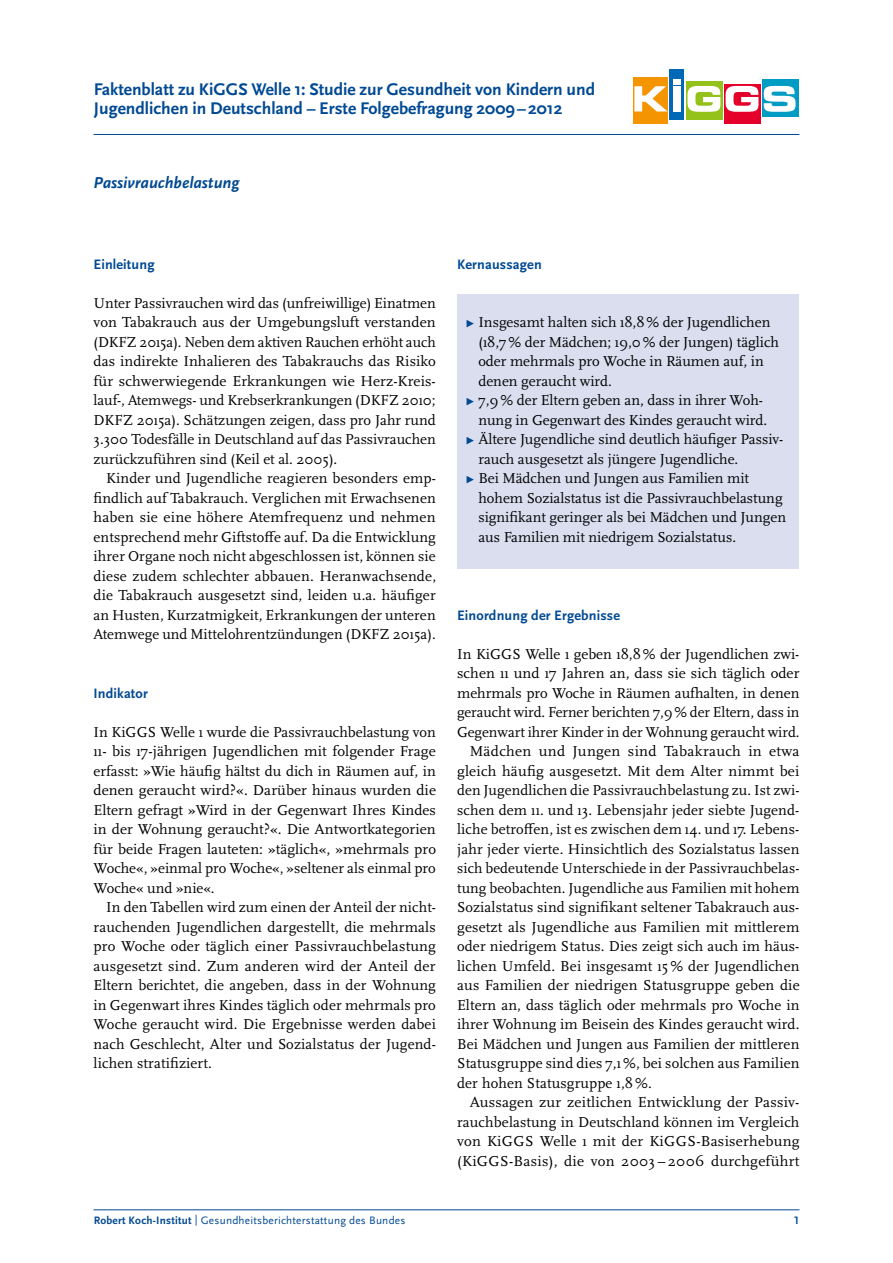
<style>
.page{position:relative;width:893px;height:1263px;background:#fff}
.page>*{position:absolute;margin:0;border:0;box-sizing:border-box;transform-origin:0 0}
.t1{font:700 17.7px/19.5px "Scala Sans Pro";color:#004993}
.Faktenblatthema{font:italic 700 16.5px "Scala Sans Pro";color:#004993}
.txt_Fließtext{font:15px/19.5px "Scala Pro";color:#000;text-align:justify}
.txt_Fließtext_ohne_E{font:15px/19.5px "Scala Pro";color:#000;text-align:justify}
.txt_Überschrift_3{font:700 14.25px "Scala Sans Pro";letter-spacing:.01em;color:#004993}
.t2{font:11.25px "Scala Sans Pro";letter-spacing:.02em;color:#004993}
.t3{font:700 11.25px "Scala Sans Pro";color:#004993}
.s1{color:#004993}
.s2{font-weight:700}
</style>
<div class="page">
<div style="left:633px;top:77px;width:34px;height:47px;background:#f49500"></div>
<div style="left:669px;top:69px;width:15px;height:50px;background:#0068b4"></div>
<div style="left:686px;top:81px;width:36px;height:38px;background:#94c11a"></div>
<div style="left:724px;top:84px;width:36px;height:40px;background:#e4002b"></div>
<div style="left:762px;top:79px;width:37px;height:37px;background:#009cc4"></div>
<svg style="left:634px;top:86px;width:34px;height:25px"></svg>
<div style="left:673px;top:86px;width:8px;height:25px;background:#fff"></div>
<svg style="left:687px;top:86px;width:33px;height:26px"></svg>
<svg style="left:726px;top:86px;width:32px;height:26px"></svg>
<svg style="left:764px;top:86px;width:32px;height:26px"></svg>
<div style="left:673px;top:79px;width:8px;height:5px;background:#fff"></div>
<hr style="left:94px;top:1209px;width:705px;height:1px;background:#004993">
<hr style="left:94px;top:134px;width:705px;height:1px;background:#004993">
<div style="left:457px;top:295px;width:342px;height:274px;background:#dbdeef"></div>
<p class="t1" style="left:94px;top:79px;width:503px">Faktenblatt zu KiGGS Welle 1: Studie zur Gesundheit von Kindern und<br>Jugendlichen in Deutschland – Erste Folgebefragung 2009–2012</p>
<p class="Faktenblatthema" style="left:94px;top:172px;width:147px">Passivrauchbelastung</p>
<p class="txt_Überschrift_3" style="left:94px;top:255px;width:63px">Einleitung</p>
<p class="txt_Fließtext_ohne_E" style="left:94px;top:293px;width:344px">Unter Passivrauchen wird das (unfreiwillige) Einatmen von Tabakrauch aus der Umgebungsluft verstanden (DKFZ 2015a). Neben dem aktiven Rauchen erhöht auch das indirekte Inhalieren des Tabakrauchs das Risiko für schwerwiegende Erkrankungen wie Herz-Kreis&shy;lauf-, Atemwegs- und Krebserkrankungen (DKFZ 2010; DKFZ 2015a). Schätzungen zeigen, dass pro Jahr rund 3.300 Todesfälle in Deutschland auf das Passivrauchen zurückzuführen sind (Keil et al. 2005).</p>
<p class="txt_Fließtext" style="left:94px;top:468px;width:344px;text-indent:13px">Kinder und Jugendliche reagieren besonders emp&shy;findlich auf Tabakrauch. Verglichen mit Erwachsenen haben sie eine höhere Atemfrequenz und nehmen entsprechend mehr Giftstoffe auf. Da die Entwicklung ihrer Organe noch nicht abgeschlossen ist, können sie diese zudem schlechter abbauen. Heranwachsende, die Tabakrauch ausgesetzt sind, leiden u.a. häufiger an Husten, Kurzatmigkeit, Erkrankungen der unteren Atemwege und Mittelohrentzündungen (DKFZ 2015a).</p>
<p class="txt_Überschrift_3" style="left:94px;top:684px;width:56px">Indikator</p>
<p class="txt_Fließtext_ohne_E" style="left:94px;top:722px;width:344px">In KiGGS Welle 1 wurde die Passivrauchbelastung von 11- bis 17-jährigen Jugendlichen mit folgender Frage erfasst: »Wie häufig hältst du dich in Räumen auf, in denen geraucht wird?«. Darüber hinaus wurden die Eltern gefragt »Wird in der Gegenwart Ihres Kindes in der Wohnung geraucht?«. Die Antwortkategorien für beide Fragen lauteten: »täglich«, »mehrmals pro Woche«, »einmal pro Woche«, »seltener als einmal pro Woche« und »nie«.</p>
<p class="txt_Fließtext" style="left:94px;top:897px;width:344px;text-indent:13px">In den Tabellen wird zum einen der Anteil der nicht&shy;rauchenden Jugendlichen dargestellt, die mehrmals pro Woche oder täglich einer Passivrauchbelastung ausgesetzt sind. Zum anderen wird der Anteil der Eltern berichtet, die angeben, dass in der Wohnung in Gegenwart ihres Kindes täglich oder mehrmals pro Woche geraucht wird. Die Ergebnisse werden dabei nach Geschlecht, Alter und Sozialstatus der Jugend&shy;lichen stratifiziert.</p>
<p class="txt_Überschrift_3" style="left:457px;top:255px;width:86px">Kernaussagen</p>
<p class="txt_Fließtext" style="left:478px;top:312px;width:302px;text-align:left;text-indent:-13px"><span class="s1">▶</span> Insgesamt halten sich 18,8% der Jugendlichen (18,7% der Mädchen; 19,0% der Jungen) täglich oder mehrmals pro Woche in Räumen auf, in denen geraucht wird.</p>
<p class="txt_Fließtext" style="left:466px;top:390px;width:303px;text-align:right"><span class="s1">▶</span> 7,9% der Eltern geben an, dass in ihrer Woh&shy;nung in Gegenwart des Kindes geraucht wird.</p>
<p class="txt_Fließtext" style="left:478px;top:429px;width:306px;text-indent:-13px"><span class="s1">▶</span> Ältere Jugendliche sind deutlich häufiger Passiv&shy;rauch ausgesetzt als jüngere Jugendliche.</p>
<p class="txt_Fließtext" style="left:478px;top:468px;width:309px;text-align:left;text-indent:-13px"><span class="s1">▶</span> Bei Mädchen und Jungen aus Familien mit hohem Sozialstatus ist die Passivrauchbelastung signifikant geringer als bei Mädchen und Jungen aus Familien mit niedrigem Sozialstatus.</p>
<p class="txt_Überschrift_3" style="left:457px;top:606px;width:164px">Einordnung der Ergebnisse</p>
<p class="txt_Fließtext_ohne_E" style="left:457px;top:644px;width:344px">In KiGGS Welle 1 geben 18,8% der Jugendlichen zwi&shy;schen 11 und 17 Jahren an, dass sie sich täglich oder mehrmals pro Woche in Räumen aufhalten, in denen geraucht wird. Ferner berichten 7,9% der Eltern, dass in Gegenwart ihrer Kinder in der Wohnung geraucht wird.</p>
<p class="txt_Fließtext" style="left:457px;top:741px;width:344px;text-indent:13px">Mädchen und Jungen sind Tabakrauch in etwa gleich häufig ausgesetzt. Mit dem Alter nimmt bei den Jugendlichen die Passivrauchbelastung zu. Ist zwi&shy;schen dem 11. und 13. Lebensjahr jeder siebte Jugend&shy;liche betroffen, ist es zwischen dem 14. und 17. Lebens&shy;jahr jeder vierte. Hinsichtlich des Sozialstatus lassen sich bedeutende Unterschiede in der Passivrauchbelas&shy;tung beobachten. Jugendliche aus Familien mit hohem Sozialstatus sind signifikant seltener Tabakrauch aus&shy;gesetzt als Jugendliche aus Familien mit mittlerem oder niedrigem Status. Dies zeigt sich auch im häus&shy;lichen Umfeld. Bei insgesamt 15 % der Jugendlichen aus Familien der niedrigen Statusgruppe geben die Eltern an, dass täglich oder mehrmals pro Woche in ihrer Wohnung im Beisein des Kindes geraucht wird.<br>Bei Mädchen und Jungen aus Familien der mittleren Statusgruppe sind dies 7,1%, bei solchen aus Familien der hohen Statusgruppe 1,8 %.</p>
<p class="txt_Fließtext" style="left:457px;top:1092px;width:344px;text-indent:13px">Aussagen zur zeitlichen Entwicklung der Passiv&shy;rauchbelastung in Deutschland können im Vergleich von KiGGS Welle 1 mit der KiGGS-Basiserhebung (KiGGS-Basis), die von 2003 – 2006 durchgeführt</p>
<p class="t2" style="left:94px;top:1214px;width:313px"><span class="s2">Robert Koch-Institut</span> | Gesundheitsberichterstattung des Bundes</p>
<p class="t3" style="left:794px;top:1214px;width:7px">1</p>
</div>
